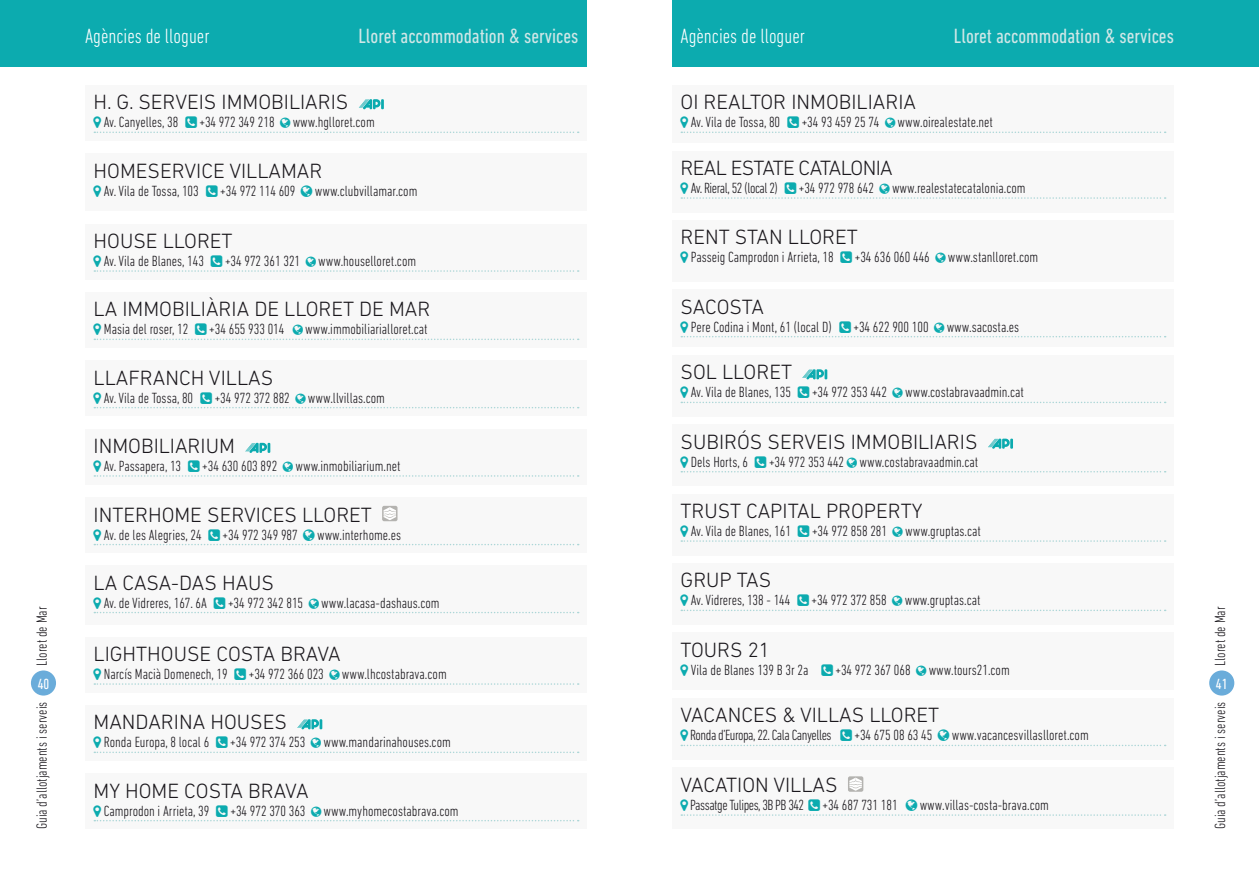
<style>
.page{position:relative;width:1259px;height:893px;background:#fff}
.page>*{position:absolute;margin:0;border:0;box-sizing:border-box;transform-origin:0 0}
.t1{font:300 21px "DIN Next LT Pro";color:#1a171c}
.t2{font:condensed 21px "DIN Next LT Pro";color:#d0e7e7}
.t3{font:300 condensed 21px "DIN Next LT Pro";color:#fff}
.t4{font:300 21px "DIN Next LT Pro";letter-spacing:-.03em;color:#1a171c}
.t5{font:300 condensed 15px "DIN Next LT Pro";color:#1a171c}
.t6{font:300 condensed 15px "DIN Next LT Pro";letter-spacing:-.03em;color:#1a171c}
.t7{font:condensed 15px "DIN Next LT Pro";color:#fff}
</style>
<div class="page">
<div style="left:31px;top:670px;width:25px;height:26px;background:#6aacda;border-radius:50%"></div>
<div style="left:1209px;top:670px;width:25px;height:26px;background:#6aacda;border-radius:50%"></div>
<div style="left:0;top:0;width:587px;height:67px;background:#0cabaf"></div>
<div style="left:85px;top:565px;width:502px;height:59px;background:#f8f8f8"></div>
<div style="left:85px;top:637px;width:502px;height:56px;background:#f8f8f8"></div>
<div style="left:85px;top:705px;width:502px;height:56px;background:#f8f8f8"></div>
<svg style="left:297px;top:719px;width:25px;height:10px"></svg>
<div style="left:85px;top:429px;width:502px;height:55px;background:#f8f8f8"></div>
<svg style="left:245px;top:443px;width:25px;height:10px"></svg>
<div style="left:85px;top:497px;width:502px;height:56px;background:#f8f8f8"></div>
<div style="left:382px;top:506px;width:15px;height:15px;background:#b4b3b0;border-radius:2px"></div>
<svg style="left:383px;top:507px;width:13px;height:13px"></svg>
<div style="left:85px;top:292px;width:502px;height:56px;background:#f8f8f8"></div>
<div style="left:85px;top:360px;width:502px;height:56px;background:#f8f8f8"></div>
<div style="left:85px;top:224px;width:502px;height:56px;background:#f8f8f8"></div>
<div style="left:85px;top:153px;width:502px;height:58px;background:#f8f8f8"></div>
<div style="left:85px;top:85px;width:502px;height:56px;background:#f8f8f8"></div>
<svg style="left:359px;top:99px;width:25px;height:10px"></svg>
<div style="left:672px;top:0;width:587px;height:67px;background:#0cabaf"></div>
<div style="left:85px;top:773px;width:502px;height:56px;background:#f8f8f8"></div>
<div style="left:672px;top:151px;width:502px;height:61px;background:#f8f8f8"></div>
<div style="left:672px;top:220px;width:502px;height:62px;background:#f8f8f8"></div>
<div style="left:672px;top:424px;width:502px;height:62px;background:#f8f8f8"></div>
<svg style="left:988px;top:439px;width:25px;height:10px"></svg>
<div style="left:672px;top:563px;width:502px;height:62px;background:#f8f8f8"></div>
<div style="left:672px;top:494px;width:502px;height:61px;background:#f8f8f8"></div>
<div style="left:672px;top:355px;width:502px;height:62px;background:#f8f8f8"></div>
<svg style="left:802px;top:369px;width:25px;height:10px"></svg>
<div style="left:672px;top:767px;width:502px;height:62px;background:#f8f8f8"></div>
<div style="left:848px;top:776px;width:15px;height:16px;background:#b4b3b0;border-radius:2px"></div>
<svg style="left:849px;top:778px;width:13px;height:13px"></svg>
<div style="left:672px;top:698px;width:502px;height:62px;background:#f8f8f8"></div>
<div style="left:672px;top:85px;width:502px;height:58px;background:#f8f8f8"></div>
<div style="left:672px;top:289px;width:502px;height:58px;background:#f8f8f8"></div>
<div style="left:672px;top:632px;width:502px;height:58px;background:#f8f8f8"></div>
<svg style="left:94px;top:611px;width:485px;height:2px"></svg>
<svg style="left:94px;top:683px;width:485px;height:2px"></svg>
<svg style="left:94px;top:751px;width:485px;height:2px"></svg>
<svg style="left:94px;top:475px;width:485px;height:2px"></svg>
<svg style="left:94px;top:543px;width:485px;height:2px"></svg>
<svg style="left:94px;top:338px;width:485px;height:2px"></svg>
<svg style="left:94px;top:407px;width:485px;height:1px"></svg>
<svg style="left:94px;top:270px;width:485px;height:2px"></svg>
<svg style="left:94px;top:131px;width:485px;height:2px"></svg>
<svg style="left:94px;top:820px;width:485px;height:1px"></svg>
<svg style="left:680px;top:197px;width:485px;height:2px"></svg>
<svg style="left:680px;top:471px;width:485px;height:1px"></svg>
<svg style="left:680px;top:609px;width:485px;height:2px"></svg>
<svg style="left:680px;top:540px;width:485px;height:2px"></svg>
<svg style="left:680px;top:401px;width:485px;height:2px"></svg>
<svg style="left:680px;top:814px;width:485px;height:2px"></svg>
<svg style="left:680px;top:744px;width:485px;height:2px"></svg>
<svg style="left:680px;top:131px;width:485px;height:2px"></svg>
<svg style="left:680px;top:336px;width:485px;height:1px"></svg>
<h1 class="t3" style="left:85px;top:24px;width:126px">Agències de lloguer</h1>
<h1 class="t2" style="left:358px;top:25px;width:221px">Lloret accommodation &amp; services</h1>
<h1 class="t1" style="left:94px;top:90px;width:256px">H. G. SERVEIS IMMOBILIARIS</h1>
<p class="t5" style="left:104px;top:114px;width:76px">Av. Canyelles, 38</p>
<p class="t5" style="left:199px;top:114px;width:177px">+34 972 349 218 www.hglloret.com</p>
<h1 class="t1" style="left:94px;top:158px;width:230px">HOMESERVICE VILLAMAR</h1>
<p class="t5" style="left:104px;top:182px;width:96px">Av. Vila de Tossa, 103</p>
<p class="t5" style="left:220px;top:182px;width:77px">+34 972 114 609</p>
<p class="t5" style="left:315px;top:182px;width:104px">www.clubvillamar.com</p>
<h1 class="t1" style="left:94px;top:229px;width:141px">HOUSE LLORET</h1>
<p class="t5" style="left:104px;top:252px;width:102px">Av. Vila de Blanes, 143</p>
<p class="t5" style="left:225px;top:252px;width:193px">+34 972 361 321 www.houselloret.com</p>
<h1 class="t1" style="left:94px;top:297px;width:338px">LA IMMOBILIÀRIA DE LLORET DE MAR</h1>
<p class="t5" style="left:104px;top:321px;width:86px">Masia del roser, 12</p>
<p class="t5" style="left:209px;top:321px;width:77px">+34 655 933 014</p>
<p class="t5" style="left:305px;top:321px;width:124px">www.immobiliarialloret.cat</p>
<h1 class="t1" style="left:94px;top:365px;width:181px">LLAFRANCH VILLAS</h1>
<p class="t5" style="left:104px;top:389px;width:91px">Av. Vila de Tossa, 80</p>
<p class="t5" style="left:215px;top:389px;width:172px">+34 972 372 882 www.llvillas.com</p>
<h1 class="t1" style="left:94px;top:434px;width:143px">INMOBILIARIUM</h1>
<p class="t5" style="left:104px;top:457px;width:79px">Av. Passapera, 13</p>
<p class="t5" style="left:202px;top:457px;width:200px">+34 630 603 892 www.inmobiliarium.net</p>
<h1 class="t1" style="left:94px;top:502px;width:280px">INTERHOME SERVICES LLORET</h1>
<p class="t5" style="left:104px;top:526px;width:99px">Av. de les Alegries, 24</p>
<p class="t5" style="left:223px;top:526px;width:77px">+34 972 349 987</p>
<p class="t5" style="left:317px;top:526px;width:86px">www.interhome.es</p>
<h1 class="t3" style="left:680px;top:24px;width:126px">Agències de lloguer</h1>
<h1 class="t2" style="left:954px;top:25px;width:221px">Lloret accommodation &amp; services</h1>
<h1 class="t1" style="left:680px;top:90px;width:237px">OI REALTOR INMOBILIARIA</h1>
<p class="t5" style="left:691px;top:114px;width:91px">Av. Vila de Tossa, 80</p>
<p class="t5" style="left:801px;top:114px;width:193px">+34 93 459 25 74 www.oirealestate.net</p>
<h1 class="t4" style="left:680px;top:156px;width:214px">REAL ESTATE CATALONIA</h1>
<p class="t6" style="left:691px;top:179px;width:89px">Av. Rieral, 52 (local 2)</p>
<p class="t5" style="left:799px;top:179px;width:228px">+34 972 978 642 www.realestatecatalonia.com</p>
<h1 class="t1" style="left:680px;top:225px;width:179px">RENT STAN LLORET</h1>
<p class="t5" style="left:691px;top:249px;width:144px">Passeig Camprodon i Arrieta, 18</p>
<p class="t5" style="left:855px;top:249px;width:185px">+34 636 060 446 www.stanlloret.com</p>
<h1 class="t1" style="left:680px;top:294px;width:85px">SACOSTA</h1>
<p class="t5" style="left:691px;top:318px;width:143px">Pere Codina i Mont, 61 (local D)</p>
<p class="t5" style="left:853px;top:318px;width:167px">+34 622 900 100 www.sacosta.es</p>
<h1 class="t1" style="left:680px;top:360px;width:113px">SOL LLORET</h1>
<p class="t5" style="left:691px;top:384px;width:102px">Av. Vila de Blanes, 135</p>
<p class="t5" style="left:812px;top:384px;width:213px">+34 972 353 442 www.costabravaadmin.cat</p>
<h1 class="t1" style="left:680px;top:430px;width:298px">SUBIRÓS SERVEIS IMMOBILIARIS</h1>
<p class="t5" style="left:691px;top:453px;width:59px">Dels Horts, 6</p>
<p class="t5" style="left:769px;top:453px;width:211px">+34 972 353 442 www.costabravaadmin.cat</p>
<h1 class="t1" style="left:680px;top:499px;width:244px">TRUST CAPITAL PROPERTY</h1>
<p class="t5" style="left:691px;top:522px;width:102px">Av. Vila de Blanes, 161</p>
<p class="t5" style="left:812px;top:522px;width:170px">+34 972 858 281 www.gruptas.cat</p>
<h1 class="t1" style="left:680px;top:568px;width:92px">GRUP TAS</h1>
<p class="t5" style="left:691px;top:592px;width:101px">Av. Vidreres, 138 - 144</p>
<p class="t5" style="left:811px;top:592px;width:170px">+34 972 372 858 www.gruptas.cat</p>
<h1 class="t1" style="left:94px;top:570px;width:182px">LA CASA-DAS HAUS</h1>
<p class="t5" style="left:104px;top:594px;width:105px">Av. de Vidreres, 167. 6A</p>
<p class="t5" style="left:228px;top:594px;width:213px">+34 972 342 815 www.lacasa-dashaus.com</p>
<h1 class="t1" style="left:94px;top:642px;width:249px">LIGHTHOUSE COSTA BRAVA</h1>
<p class="t5" style="left:104px;top:665px;width:125px">Narcís Macià Domenech, 19</p>
<p class="t5" style="left:249px;top:665px;width:199px">+34 972 366 023 www.lhcostabrava.com</p>
<h1 class="t1" style="left:94px;top:710px;width:195px">MANDARINA HOUSES</h1>
<p class="t5" style="left:104px;top:734px;width:107px">Ronda Europa, 8 local 6</p>
<p class="t5" style="left:230px;top:734px;width:222px">+34 972 374 253 www.mandarinahouses.com</p>
<p class="t5" style="left:33px;top:666px;width:61px;rotate:-90deg">Lloret de Mar</p>
<p class="t5" style="left:1211px;top:666px;width:61px;rotate:-90deg">Lloret de Mar</p>
<h1 class="t1" style="left:680px;top:637px;width:91px">TOURS 21</h1>
<p class="t5" style="left:691px;top:661px;width:119px">Vila de Blanes 139 B 3r 2a</p>
<p class="t5" style="left:835px;top:661px;width:176px">+34 972 367 068 www.tours21.com</p>
<p class="t7" style="left:38px;top:675px;width:13px">40</p>
<p class="t7" style="left:1216px;top:675px;width:13px">41</p>
<p class="t5" style="left:33px;top:829px;width:129px;rotate:-90deg">Guia d’allotjaments i serveis</p>
<p class="t5" style="left:1211px;top:829px;width:129px;rotate:-90deg">Guia d’allotjaments i serveis</p>
<h1 class="t1" style="left:680px;top:703px;width:260px">VACANCES &amp; VILLAS LLORET</h1>
<p class="t6" style="left:690px;top:727px;width:143px">Ronda d’Europa, 22. Cala Canyelles</p>
<p class="t5" style="left:854px;top:727px;width:79px">+34 675 08 63 45</p>
<p class="t5" style="left:951px;top:727px;width:139px">www.vacancesvillaslloret.com</p>
<h1 class="t1" style="left:680px;top:773px;width:159px">VACATION VILLAS</h1>
<p class="t6" style="left:690px;top:796px;width:209px">Passatge Tulipes, 3B PB 342 +34 687 731 181</p>
<p class="t5" style="left:919px;top:796px;width:131px">www.villas-costa-brava.com</p>
<h1 class="t1" style="left:94px;top:778px;width:216px">MY HOME COSTA BRAVA</h1>
<p class="t5" style="left:104px;top:802px;width:107px">Camprodon i Arrieta, 39</p>
<p class="t5" style="left:230px;top:802px;width:230px">+34 972 370 363 www.myhomecostabrava.com</p>
</div>
